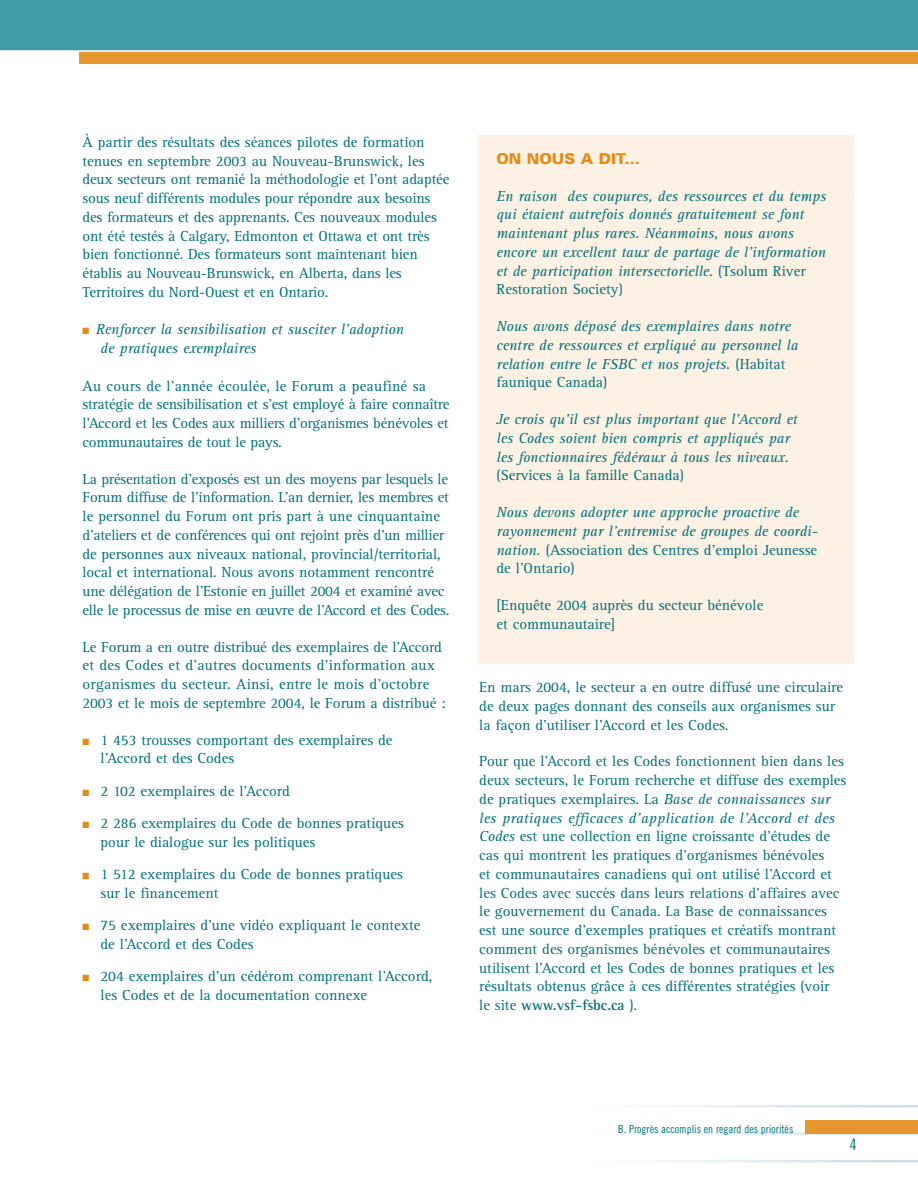
<style>
.page{position:relative;width:918px;height:1188px;background:#fff}
.page>*{position:absolute;margin:0;border:0;box-sizing:border-box;transform-origin:0 0}
.t1{font:15.75px "Trade Gothic Cond Eighteen";color:#00707b}
.t2{font:15px/18.8px "Rotis Serif";color:#00707b}
.t3{font:italic 15px/18.8px "Rotis Serif";color:#00707b}
.t4{font:700 15px "Rotis Semi Serif";color:#00707b}
.t5{font:900 15px "Univers";color:#e38c18}
.t6{font:11.25px "Trade Gothic Cond Eighteen";color:#00707b}
.s1{color:#e38c18}
.s2{font-style:normal}
.s3{font-style:italic}
.s4{font-family:"Rotis Serif";font-weight:400}
</style>
<div class="page">
<img style="left:640px;top:1105px;width:278px;height:58px">
<div style="left:805px;top:1120px;width:113px;height:13px;background:#e6962e"></div>
<div style="left:80px;top:47px;width:838px;height:17px;background:#e6962e"></div>
<div style="left:0;top:0;width:918px;height:50px;background:#409ca7"></div>
<hr style="left:0;top:50px;width:918px;height:2px;background:#fff">
<div style="left:478px;top:135px;width:376px;height:529px;background:#fcf1e3"></div>
<p class="t2" style="left:82px;top:134px;width:368px">À partir des résultats des séances pilotes de formation tenues en septembre 2003 au Nouveau-Brunswick, les deux secteurs ont remanié la méthodologie et l’ont adaptée sous neuf différents modules pour répondre aux besoins des formateurs et des apprenants. Ces nouveaux modules ont été testés à Calgary, Edmonton et Ottawa et ont très bien fonctionné. Des formateurs sont maintenant bien établis au Nouveau-Brunswick, en Alberta, dans les Territoires du Nord-Ouest et en Ontario.</p>
<p class="t3" style="left:101px;top:321px;width:305px;text-indent:-18px"><span class="s1">■</span> Renforcer la sensibilisation et susciter l’adoption de pratiques exemplaires</p>
<p class="t2" style="left:82px;top:378px;width:369px">Au cours de l’année écoulée, le Forum a peaufiné sa stratégie de sensibilisation et s’est employé à faire connaître l’Accord et les Codes aux milliers d’organismes bénévoles et communautaires de tout le pays.</p>
<p class="t2" style="left:82px;top:471px;width:369px">La présentation d’exposés est un des moyens par lesquels le Forum diffuse de l’information. L’an dernier, les membres et le personnel du Forum ont pris part à une cinquantaine d’ateliers et de conférences qui ont rejoint près d’un millier de personnes aux niveaux national, provincial/territorial, local et international. Nous avons notamment rencontré une délégation de l’Estonie en juillet 2004 et examiné avec elle le processus de mise en œuvre de l’Accord et des Codes.</p>
<p class="t2" style="left:82px;top:639px;width:365px">Le Forum a en outre distribué des exemplaires de l’Accord et des Codes et d’autres documents d’information aux organismes du secteur. Ainsi, entre le mois d’octobre 2003 et le mois de septembre 2004, le Forum a distribué :</p>
<p class="t2" style="left:101px;top:732px;width:294px;text-indent:-18px"><span class="s1">■</span> 1 453 trousses comportant des exemplaires de l’Accord et des Codes</p>
<p class="t2" style="left:82px;top:783px;width:209px"><span class="s1">■</span> 2 102 exemplaires de l’Accord</p>
<p class="t2" style="left:101px;top:815px;width:305px;text-indent:-18px"><span class="s1">■</span> 2 286 exemplaires du Code de bonnes pratiques pour le dialogue sur les politiques</p>
<p class="t2" style="left:101px;top:866px;width:304px;text-indent:-18px"><span class="s1">■</span> 1 512 exemplaires du Code de bonnes pratiques sur le financement</p>
<p class="t2" style="left:101px;top:917px;width:322px;text-indent:-18px"><span class="s1">■</span> 75 exemplaires d’une vidéo expliquant le contexte de l’Accord et des Codes</p>
<p class="t2" style="left:101px;top:968px;width:333px;text-indent:-18px"><span class="s1">■</span> 204 exemplaires d’un cédérom comprenant l’Accord, les Codes et de la documentation connexe</p>
<p class="t5" style="left:496px;top:153px;width:145px">ON NOUS A DIT...</p>
<p class="t3" style="left:496px;top:188px;width:331px">En raison des coupures, des ressources et du temps qui étaient autrefois donnés gratuitement se font maintenant plus rares. Néanmoins, nous avons encore un excellent taux de partage de l’information et de participation intersectorielle. <span class="s2">(Tsolum River Restoration Society)</span></p>
<p class="t3" style="left:496px;top:318px;width:303px">Nous avons déposé des exemplaires dans notre centre de ressources et expliqué au personnel la relation entre le FSBC et nos projets. <span class="s2">(Habitat faunique Canada)</span></p>
<p class="t3" style="left:496px;top:411px;width:303px">Je crois qu’il est plus important que l’Accord et les Codes soient bien compris et appliqués par les fonctionnaires fédéraux à tous les niveaux.</p>
<p class="t2" style="left:496px;top:467px;width:189px">(Services à la famille Canada)</p>
<p class="t3" style="left:496px;top:504px;width:323px">Nous devons adopter une approche proactive de rayonnement par l’entremise de groupes de coordi&shy;nation. <span class="s2">(Association des Centres d’emploi Jeunesse de l’Ontario)</span></p>
<p class="t2" style="left:496px;top:597px;width:268px">[Enquête 2004 auprès du secteur bénévole et communautaire]</p>
<p class="t2" style="left:479px;top:679px;width:365px">En mars 2004, le secteur a en outre diffusé une circulaire de deux pages donnant des conseils aux organismes sur la façon d’utiliser l’Accord et les Codes.</p>
<p class="t2" style="left:479px;top:753px;width:369px">Pour que l’Accord et les Codes fonctionnent bien dans les deux secteurs, le Forum recherche et diffuse des exemples de pratiques exemplaires. La <span class="s3">Base de connaissances sur les pratiques efficaces d’application de l’Accord et des Codes</span> est une collection en ligne croissante d’études de cas qui montrent les pratiques d’organismes bénévoles<br>et communautaires canadiens qui ont utilisé l’Accord et les Codes avec succès dans leurs relations d’affaires avec le gouvernement du Canada. La Base de connaissances est une source d’exemples pratiques et créatifs montrant comment des organismes bénévoles et communautaires utilisent l’Accord et les Codes de bonnes pratiques et les résultats obtenus grâce à ces différentes stratégies (voir</p>
<p class="t4" style="left:479px;top:1000px;width:159px"><span class="s4">le site</span> www.vsf-fsbc.ca <span class="s4">).</span></p>
<p class="t6" style="left:618px;top:1125px;width:177px">B. Progrès accomplis en regard des priorités</p>
<p class="t1" style="left:850px;top:1138px;width:8px">4</p>
</div>
